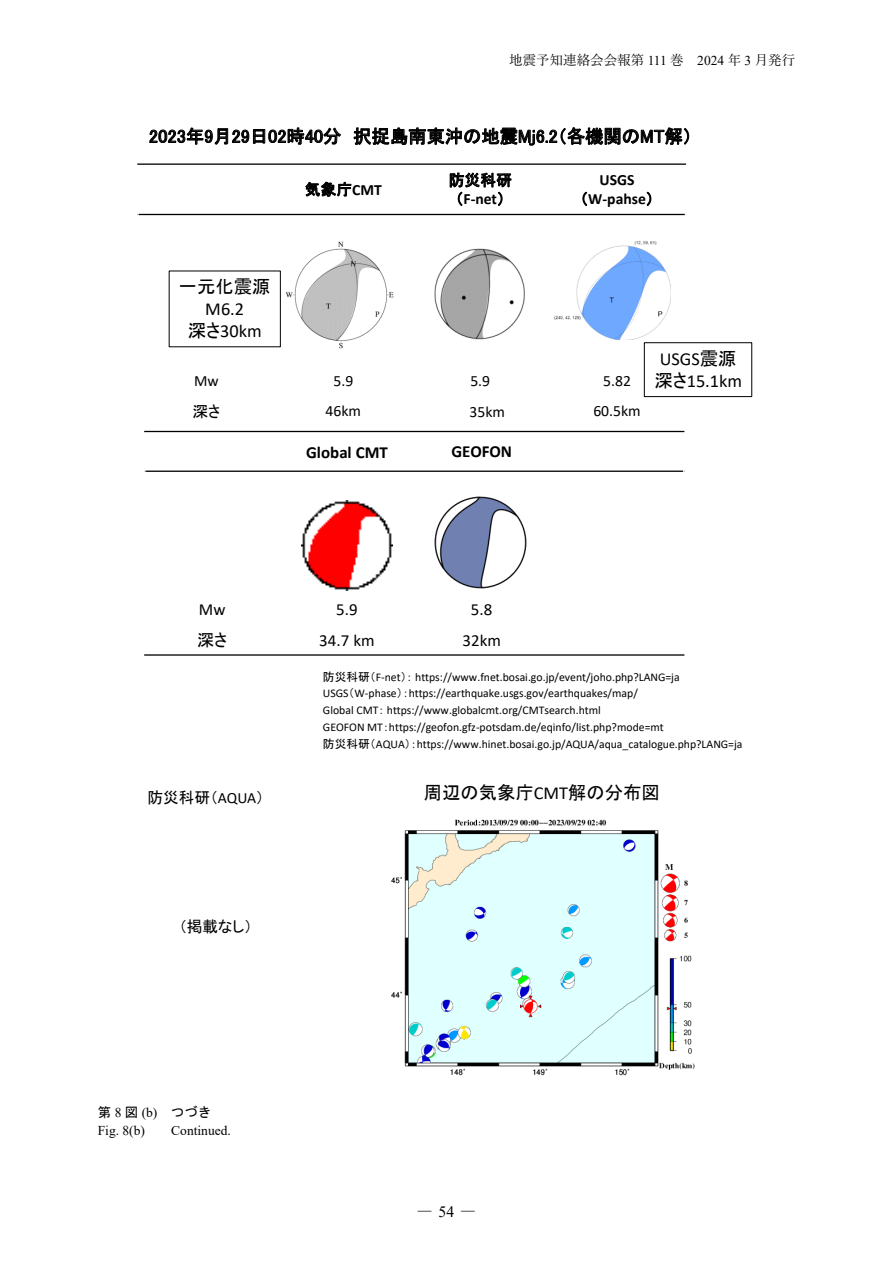
<style>
.page{position:relative;width:893px;height:1263px;background:#fff}
.page>*{position:absolute;margin:0;border:0;box-sizing:border-box;transform-origin:0 0}
.t1{font:18.3px "MS P Gothic";color:#000}
.t2{font:18.3px/22.2px "Calibri";color:#000;text-align:center}
.t3{font:16.95px "Calibri";color:#000}
.t4{font:700 16.95px "Calibri";color:#000}
.t5{font:16.95px "MS P Gothic";color:#000}
.t6{font:15.75px "Yu Mincho";color:#000}
.t7{font:15.6px "MS P Gothic";color:#000}
.t8{font:15.6px "Calibri";color:#000}
.t9{font:700 15.6px/19px "Calibri";color:#000;text-align:center}
.t10{font:13.5px "Yu Mincho";color:#000}
.t11{font:13.5px "Times New Roman";color:#000}
.t12{font:13.5px "MS Gothic";color:#000}
.t13{font:11.7px/17px "Calibri";color:#000}
.s1{font-family:"Times New Roman"}
.s2{font-family:"MS P Gothic"}
.s3{font-family:"Calibri";font-weight:700}
.s4{font-family:"MS P Gothic";font-weight:400}
.s5{font-family:"Calibri"}
</style>
<div class="page">
<hr style="left:144px;top:471px;width:540px;height:1px;background:#000">
<hr style="left:144px;top:431px;width:1px;height:225px;background:#fff">
<hr style="left:683px;top:431px;width:1px;height:225px;background:#fff">
<hr style="left:144px;top:431px;width:540px;height:1px;background:#000">
<hr style="left:144px;top:654px;width:540px;height:2px;background:#000">
<hr style="left:137px;top:214px;width:549px;height:1px;background:#000">
<hr style="left:137px;top:163px;width:2px;height:263px;background:#fff">
<hr style="left:685px;top:163px;width:1px;height:263px;background:#fff">
<hr style="left:137px;top:163px;width:549px;height:2px;background:#000">
<img style="left:434px;top:248px;width:91px;height:92px">
<img style="left:280px;top:241px;width:114px;height:108px">
<div style="left:644px;top:342px;width:108px;height:55px;border:1px solid #000"></div>
<img style="left:391px;top:819px;width:304px;height:257px">
<img style="left:555px;top:241px;width:116px;height:99px">
<img style="left:434px;top:496px;width:93px;height:92px">
<img style="left:302px;top:500px;width:91px;height:91px">
<p class="t10" style="left:509px;top:48px;width:287px">地震予知連絡会会報第 <span class="s1">111</span> 巻　<span class="s1">2024</span> 年 <span class="s1">3</span> 月発行</p>
<h1 class="t1" style="left:149px;top:127px;width:545px">2023年9月29日02時40分 択捉島南東沖の地震Mj6.2（各機関のMT解）</h1>
<h1 class="t1" style="left:179px;top:277px;width:93px">一元化震源</h1>
<h1 class="t2" style="left:188px;top:297px;width:75px">M6.2<br><span class="s2">深さ</span>30km</h1>
<h3 class="t7" style="left:305px;top:182px;width:79px">気象庁<span class="s3">CMT</span></h3>
<h3 class="t7" style="left:449px;top:172px;width:65px">防災科研</h3>
<h3 class="t9" style="left:455px;top:189px;width:51px"><span class="s4">（</span>F-net<span class="s4">）</span></h3>
<h3 class="t9" style="left:580px;top:170px;width:75px">USGS<span class="s4">（</span>W-pahse<span class="s4">）</span></h3>
<h3 class="t8" style="left:194px;top:370px;width:26px">Mw</h3>
<h3 class="t8" style="left:333px;top:370px;width:21px">5.9</h3>
<h3 class="t8" style="left:470px;top:370px;width:21px">5.9</h3>
<h3 class="t8" style="left:603px;top:370px;width:29px">5.82</h3>
<h3 class="t7" style="left:192px;top:403px;width:29px">深さ</h3>
<h3 class="t8" style="left:326px;top:400px;width:37px">46km</h3>
<h3 class="t8" style="left:470px;top:401px;width:37px">35km</h3>
<h3 class="t8" style="left:593px;top:400px;width:49px">60.5km</h3>
<h2 class="t4" style="left:306px;top:440px;width:83px">Global CMT</h2>
<h2 class="t4" style="left:452px;top:439px;width:62px">GEOFON</h2>
<h1 class="t2" style="left:654px;top:347px;width:89px;text-align:left">USGS<span class="s2">震源深さ</span>15.1km</h1>
<h2 class="t3" style="left:199px;top:598px;width:28px">Mw</h2>
<h2 class="t3" style="left:336px;top:598px;width:23px">5.9</h2>
<h2 class="t3" style="left:471px;top:598px;width:23px">5.8</h2>
<h2 class="t5" style="left:197px;top:632px;width:31px">深さ</h2>
<h2 class="t3" style="left:319px;top:628px;width:57px">34.7 km</h2>
<h2 class="t3" style="left:462px;top:628px;width:40px">32km</h2>
<h3 class="t7" style="left:147px;top:790px;width:118px">防災科研（<span class="s5">AQUA</span>）</h3>
<h3 class="t7" style="left:179px;top:919px;width:75px">（掲載なし）</h3>
<p class="t13" style="left:323px;top:668px;width:421px"><span class="s2">防災科研（</span>F-net<span class="s2">）：</span> https://www.fnet.bosai.go.jp/event/joho.php?LANG=ja<br>USGS<span class="s2">（</span>W-phase<span class="s2">）：</span>https://earthquake.usgs.gov/earthquakes/map/<br>Global CMT<span class="s2">：</span> https://www.globalcmt.org/CMTsearch.html<br>GEOFON MT<span class="s2">：</span>https://geofon.gfz-potsdam.de/eqinfo/list.php?mode=mt<br><span class="s2">防災科研（</span>AQUA<span class="s2">）：</span>https://www.hinet.bosai.go.jp/AQUA/aqua_catalogue.php?LANG=ja</p>
<h1 class="t1" style="left:424px;top:783px;width:237px">周辺の気象庁<span class="s5">CMT</span>解の分布図</h1>
<p class="t12" style="left:98px;top:1105px;width:115px">第 <span class="s1">8</span> 図 <span class="s1">(b)</span>　つづき</p>
<p class="t11" style="left:98px;top:1120px;width:49px">Fig. 8(b)</p>
<p class="t11" style="left:171px;top:1120px;width:61px">Continued.</p>
<h3 class="t6" style="left:417px;top:1197px;width:61px">―<span class="s1">54</span>―</h3>
</div>
